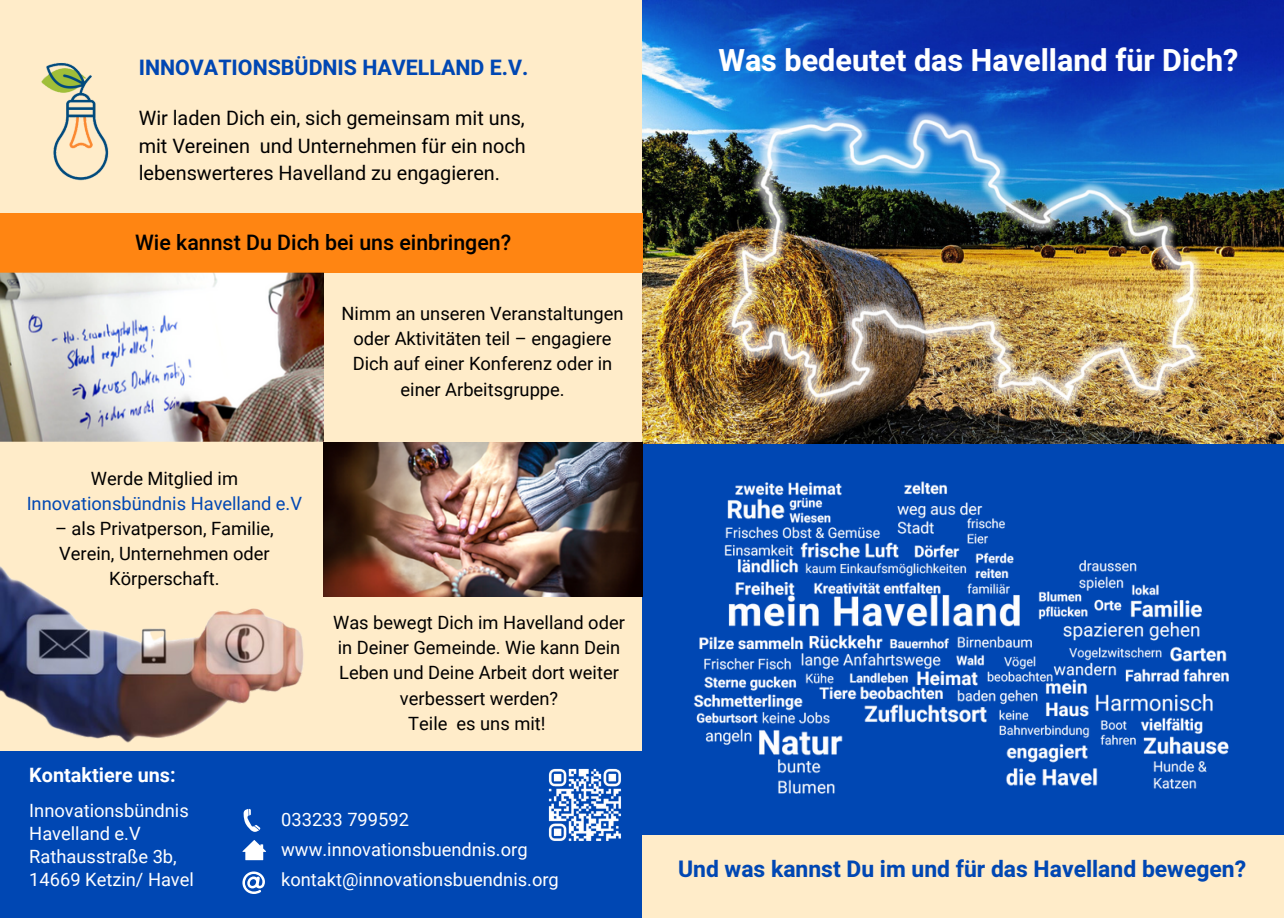
<style>
.page{position:relative;width:1284px;height:918px;background:#ffecc9}
.page>*{position:absolute;margin:0;border:0;box-sizing:border-box;transform-origin:0 0}
.t1{font:700 30.45px "Heebo";color:#fff}
.t2{font:700 22.95px "Heebo";color:#0047b3}
.t3{font:500 21.3px "Heebo";color:#000}
.t4{font:700 21.3px "Heebo";color:#0047b3}
.t5{font:19.8px/27.5px "Heebo";color:#000;text-align:justify}
.t6{font:700 19.8px "Roboto";color:#fff}
.t7{font:18.3px/25.2px "Roboto";color:#000;text-align:center}
.t8{font:18.3px/23px "Roboto";color:#fff}
.t9{font:18.3px "Roboto";color:#0047b3}
</style>
<div class="page">
<div style="left:642px;top:443px;width:642px;height:391px;background:#0047b3"></div>
<img style="left:642px;top:0;width:642px;height:443px">
<img style="left:720px;top:109px;width:487px;height:302px">
<div style="left:1px;top:214px;width:642px;height:59px;background:#ff8512"></div>
<div style="left:0;top:751px;width:641px;height:167px;background:#0047b3"></div>
<img style="left:41px;top:62px;width:68px;height:119px">
<svg style="left:243px;top:809px;width:17px;height:23px"></svg>
<svg style="left:242px;top:871px;width:23px;height:23px"></svg>
<svg style="left:242px;top:840px;width:24px;height:20px"></svg>
<img style="left:548px;top:768px;width:73px;height:73px">
<img style="left:1px;top:567px;width:302px;height:176px">
<img style="left:323px;top:443px;width:319px;height:154px">
<img style="left:1px;top:273px;width:323px;height:169px">
<img style="left:693px;top:481px;width:536px;height:313px">
<p class="t4" style="left:139px;top:53px;width:391px">INNOVATIONSBÜDNIS HAVELLAND E.V.</p>
<p class="t5" style="left:139px;top:105px;width:389px">Wir laden Dich ein, sich gemeinsam mit uns, mit Vereinen und Unternehmen für ein noch lebenswerteres Havelland zu engagieren.</p>
<p class="t3" style="left:135px;top:227px;width:377px">Wie kannst Du Dich bei uns einbringen?</p>
<p class="t7" style="left:91px;top:466px;width:149px">Werde Mitglied im</p>
<p class="t9" style="left:27px;top:493px;width:277px">Innovationsbündnis Havelland e.V</p>
<p class="t7" style="left:55px;top:516px;width:220px">– als Privatperson, Familie,<br>Verein, Unternehmen oder<br>Körperschaft.</p>
<p class="t6" style="left:29px;top:764px;width:148px">Kontaktiere uns:</p>
<p class="t7" style="left:342px;top:301px;width:283px">Nimm an unseren Veranstaltungen oder Aktivitäten teil – engagiere<br>Dich auf einer Konferenz oder in einer Arbeitsgruppe.</p>
<p class="t7" style="left:333px;top:610px;width:293px">Was bewegt Dich im Havelland oder in Deiner Gemeinde. Wie kann Dein<br>Leben und Deine Arbeit dort weiter verbessert werden?<br>Teile es uns mit!</p>
<p class="t8" style="left:29px;top:799px;width:166px">Innovationsbündnis<br>Havelland e.V<br>Rathausstraße 3b,<br>14669 Ketzin/ Havel</p>
<p class="t8" style="left:281px;top:805px;width:279px;line-height:29.7px">033233 799592 www.innovationsbuendnis.org kontakt@innovationsbuendnis.org</p>
<h1 class="t1" style="left:718px;top:39px;width:522px">Was bedeutet das Havelland für Dich?</h1>
<p class="t2" style="left:678px;top:853px;width:569px">Und was kannst Du im und für das Havelland bewegen?</p>
</div>
